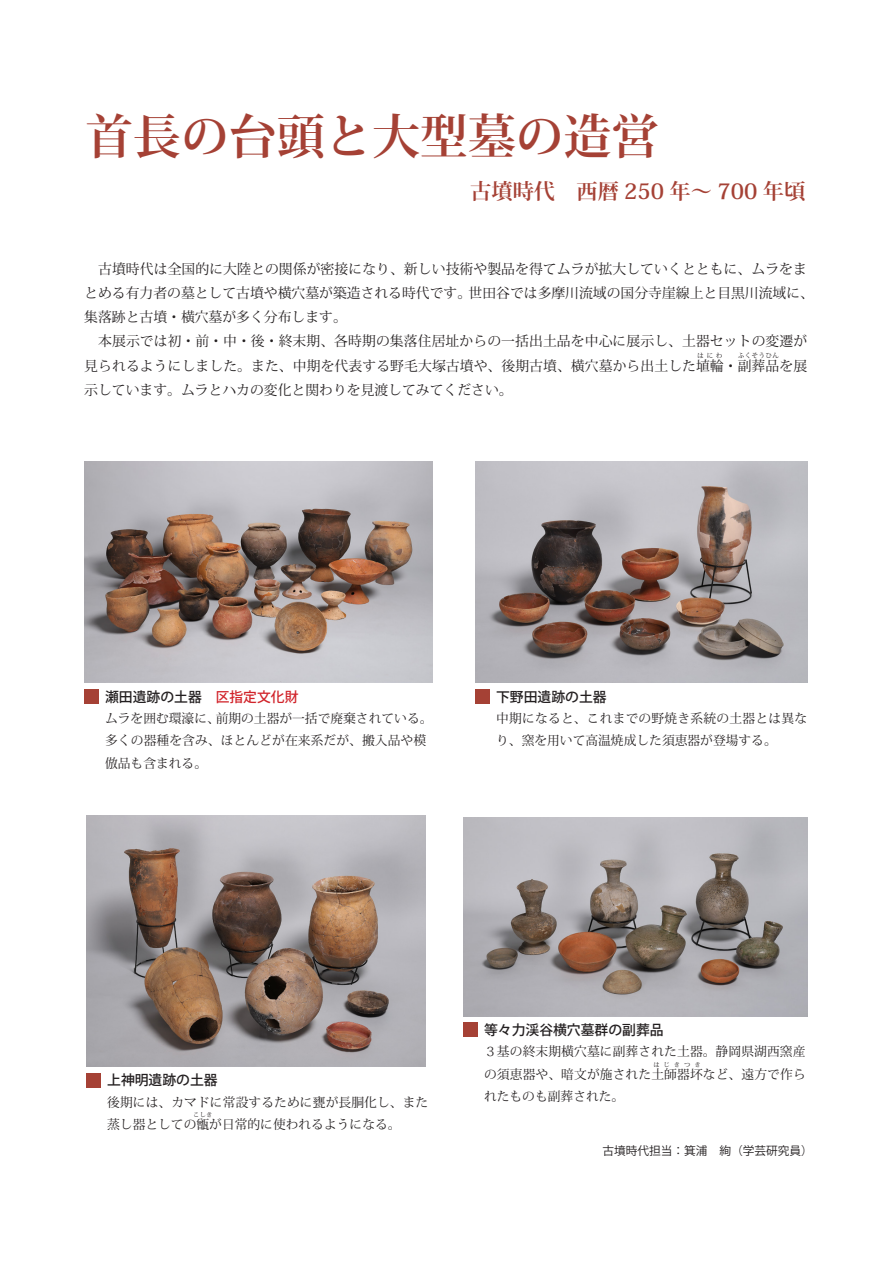
<style>
.page{position:relative;width:893px;height:1263px;background:#fff}
.page>*{position:absolute;margin:0;border:0;box-sizing:border-box;transform-origin:0 0}
.t1{font:700 47.85px "Koz Min Pr 6 N";color:#a54135}
.t2{font:700 21.3px "Koz Min Pr 6 N";color:#a54135}
.t3{font:13.8px/24.2px "Koz Min Pr 6 N";letter-spacing:.005em;color:#231f20}
.t4{font:500 13.8px "Koz Go Pr 6 N";color:#231f20}
.t5{font:12.75px/22.4px "Koz Min Pr 6 N";letter-spacing:.01em;color:#231f20}
.t6{font:11.7px "Koz Go Pr 6 N";color:#231f20}
.t7{font:6.9px "Koz Min Pr 6 N";letter-spacing:.005em;color:#231f20}
.t8{font:6.45px "Koz Min Pr 6 N";letter-spacing:.61em;color:#231f20}
.s1{color:#d1232a}
</style>
<div class="page">
<img style="left:84px;top:462px;width:348px;height:221px">
<img style="left:475px;top:462px;width:332px;height:221px">
<img style="left:86px;top:815px;width:340px;height:251px">
<img style="left:463px;top:817px;width:345px;height:199px">
<div style="left:84px;top:689px;width:15px;height:15px;background:#a54135"></div>
<div style="left:475px;top:689px;width:15px;height:15px;background:#a54135"></div>
<div style="left:86px;top:1073px;width:15px;height:14px;background:#a54135"></div>
<div style="left:463px;top:1022px;width:15px;height:15px;background:#a54135"></div>
<p class="t1" style="left:85px;top:109px;width:576px">首長の台頭と大型墓の造営</p>
<p class="t2" style="left:470px;top:179px;width:337px">古墳時代　西暦 250 年～ 700 年頃</p>
<p class="t3" style="left:84px;top:257px;width:731px">　古墳時代は全国的に大陸との関係が密接になり、新しい技術や製品を得てムラが拡大していくとともに、ムラをまとめる有力者の墓として古墳や横穴墓が築造される時代です。世田谷では多摩川流域の国分寺崖線上と目黒川流域に、集落跡と古墳・横穴墓が多く分布します。</p>
<p class="t3" style="left:84px;top:330px;width:724px">　本展示では初・前・中・後・終末期、各時期の集落住居址からの一括出土品を中心に展示し、土器セットの変遷が見られるようにしました。また、中期を代表する野毛大塚古墳や、後期古墳、横穴墓から出土した埴輪・副葬品を展</p>
<p class="t7" style="left:697px;top:351px;width:27px">はにわ</p>
<p class="t7" style="left:738px;top:351px;width:43px">ふくそうひん</p>
<p class="t3" style="left:84px;top:378px;width:444px">示しています。ムラとハカの変化と関わりを見渡してみてください。　</p>
<p class="t4" style="left:105px;top:689px;width:195px">瀬田遺跡の土器　<span class="s1">区指定文化財</span></p>
<p class="t4" style="left:496px;top:689px;width:112px">下野田遺跡の土器</p>
<p class="t5" style="left:105px;top:707px;width:329px">ムラを囲む環濠に、前期の土器が一括で廃棄されている。多くの器種を含み、ほとんどが在来系だが、搬入品や模倣品も含まれる。</p>
<p class="t5" style="left:496px;top:707px;width:312px">中期になると、これまでの野焼き系統の土器とは異なり、窯を用いて高温焼成した須恵器が登場する。</p>
<p class="t4" style="left:107px;top:1072px;width:112px">上神明遺跡の土器</p>
<p class="t5" style="left:107px;top:1091px;width:323px">後期には、カマドに常設するために甕が長胴化し、また蒸し器としての甑が日常的に使われるようになる。</p>
<p class="t8" style="left:193px;top:1111px;width:21px">こしき</p>
<p class="t4" style="left:484px;top:1022px;width:181px">等々力渓谷横穴墓群の副葬品</p>
<p class="t5" style="left:484px;top:1041px;width:323px">３基の終末期横穴墓に副葬された土器。静岡県湖西窯産の須恵器や、暗文が施された土師器坏など、遠方で作ら</p>
<p class="t8" style="left:653px;top:1060px;width:49px">はじきつき</p>
<p class="t5" style="left:484px;top:1085px;width:142px">れたものも副葬された。</p>
<p class="t6" style="left:602px;top:1144px;width:212px">古墳時代担当：箕浦　絢（学芸研究員）</p>
</div>
